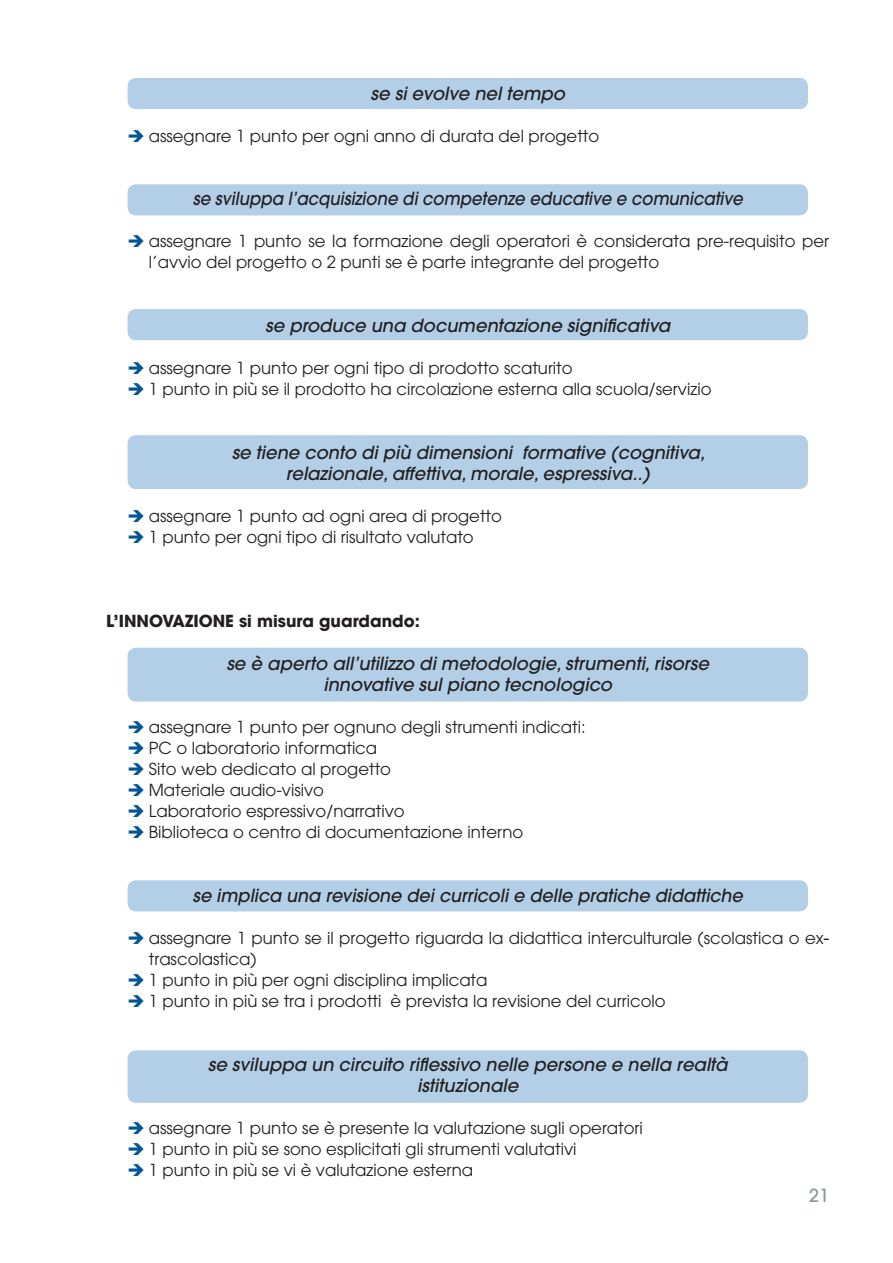
<style>
.page{position:relative;width:893px;height:1263px;background:#fff}
.page>*{position:absolute;margin:0;border:0;box-sizing:border-box;transform-origin:0 0}
.t1{font:italic 500 18px/21.6px "Avant Garde";color:#231f20;text-align:center}
.t2{font:italic 500 18px "Avant Garde";color:#231f20;scale:.92 1}
.t3{font:500 18px "Avant Garde";color:#8b9b93}
.t4{font:16.5px/21px "Avant Garde";color:#231f20}
.t5{font:700 16.5px "Avant Garde";color:#231f20}
.s1{color:#005695}
</style>
<div class="page">
<div style="left:128px;top:78px;width:680px;height:31px;background:#b2cfe7;border-radius:9px"></div>
<div style="left:128px;top:184px;width:680px;height:31px;background:#b2cfe7;border-radius:9px"></div>
<div style="left:128px;top:309px;width:680px;height:31px;background:#b2cfe7;border-radius:9px"></div>
<div style="left:128px;top:435px;width:680px;height:54px;background:#b2cfe7;border-radius:9px"></div>
<div style="left:128px;top:648px;width:680px;height:53px;background:#b2cfe7;border-radius:9px"></div>
<div style="left:128px;top:880px;width:680px;height:31px;background:#b2cfe7;border-radius:9px"></div>
<div style="left:128px;top:1050px;width:680px;height:53px;background:#b2cfe7;border-radius:9px"></div>
<p class="t1" style="left:370px;top:83px;width:196px">se si evolve nel tempo</p>
<p class="t4" style="left:128px;top:126px;width:473px"><span class="s1">➔</span> assegnare 1 punto per ogni anno di durata del progetto</p>
<p class="t2" style="left:193px;top:189px;width:599px">se sviluppa l’acquisizione di competenze educative e comunicative</p>
<p class="t4" style="left:149px;top:232px;width:682px;text-indent:-21px"><span class="s1">➔</span> assegnare 1 punto se la formazione degli operatori è considerata pre-requisito per l’avvio del progetto o 2 punti se è parte integrante del progetto</p>
<p class="t1" style="left:265px;top:315px;width:407px">se produce una documentazione significativa</p>
<p class="t4" style="left:128px;top:359px;width:447px"><span class="s1">➔</span> assegnare 1 punto per ogni tipo di prodotto scaturito</p>
<p class="t4" style="left:128px;top:380px;width:585px"><span class="s1">➔</span> 1 punto in più se il prodotto ha circolazione esterna alla scuola/servizio</p>
<p class="t1" style="left:232px;top:442px;width:475px">se tiene conto di più dimensioni formative (cognitiva, relazionale, affettiva, morale, espressiva..)</p>
<p class="t4" style="left:128px;top:507px;width:376px"><span class="s1">➔</span> assegnare 1 punto ad ogni area di progetto</p>
<p class="t4" style="left:128px;top:528px;width:348px"><span class="s1">➔</span> 1 punto per ogni tipo di risultato valutato</p>
<p class="t5" style="left:106px;top:612px;width:315px">L’INNOVAZIONE si misura guardando:</p>
<p class="t1" style="left:226px;top:653px;width:484px">se è aperto all’utilizzo di metodologie, strumenti, risorse innovative sul piano tecnologico</p>
<p class="t4" style="left:128px;top:718px;width:460px"><span class="s1">➔</span> assegnare 1 punto per ognuno degli strumenti indicati:</p>
<p class="t4" style="left:128px;top:739px;width:251px"><span class="s1">➔</span> PC o laboratorio informatica</p>
<p class="t4" style="left:128px;top:760px;width:265px"><span class="s1">➔</span> Sito web dedicato al progetto</p>
<p class="t4" style="left:128px;top:781px;width:198px"><span class="s1">➔</span> Materiale audio-visivo</p>
<p class="t4" style="left:128px;top:802px;width:279px"><span class="s1">➔</span> Laboratorio espressivo/narrativo</p>
<p class="t4" style="left:128px;top:823px;width:397px"><span class="s1">➔</span> Biblioteca o centro di documentazione interno</p>
<p class="t1" style="left:193px;top:885px;width:552px">se implica una revisione dei curricoli e delle pratiche didattiche</p>
<p class="t4" style="left:149px;top:929px;width:682px;text-indent:-21px"><span class="s1">➔</span> assegnare 1 punto se il progetto riguarda la didattica interculturale (scolastica o ex&shy;trascolastica)</p>
<p class="t4" style="left:128px;top:971px;width:361px"><span class="s1">➔</span> 1 punto in più per ogni disciplina implicata</p>
<p class="t4" style="left:128px;top:992px;width:540px"><span class="s1">➔</span> 1 punto in più se tra i prodotti è prevista la revisione del curricolo</p>
<p class="t1" style="left:208px;top:1054px;width:522px">se sviluppa un circuito riflessivo nelle persone e nella realtà istituzionale</p>
<p class="t4" style="left:128px;top:1119px;width:517px"><span class="s1">➔</span> assegnare 1 punto se è presente la valutazione sugli operatori</p>
<p class="t4" style="left:128px;top:1140px;width:450px"><span class="s1">➔</span> 1 punto in più se sono esplicitati gli strumenti valutativi</p>
<p class="t4" style="left:128px;top:1161px;width:347px"><span class="s1">➔</span> 1 punto in più se vi è valutazione esterna</p>
<p class="t3" style="left:809px;top:1189px;width:21px">21</p>
</div>
